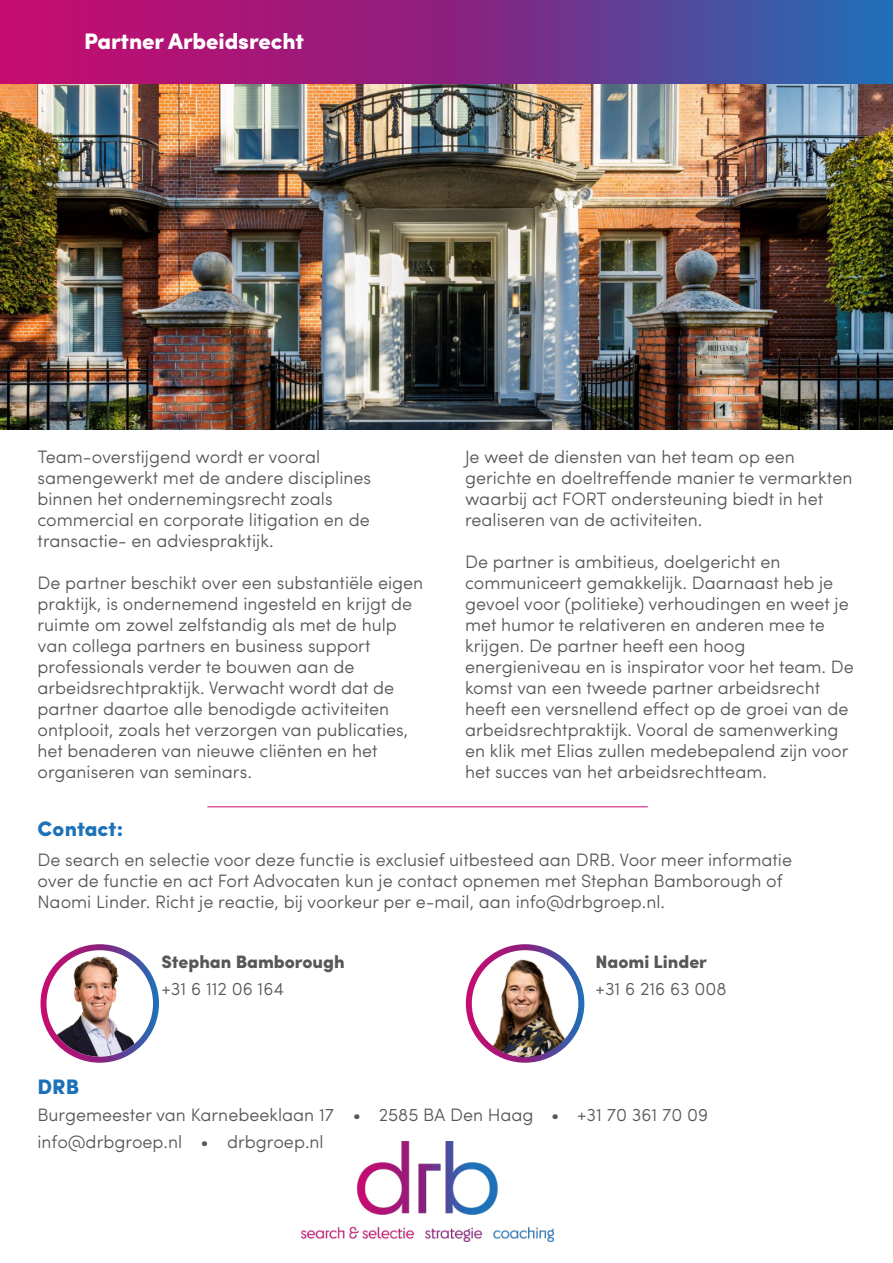
<style>
.page{position:relative;width:893px;height:1263px;background:#fff}
.page>*{position:absolute;margin:0;border:0;box-sizing:border-box;transform-origin:0 0}
.t1{font:900 22.5px "Sofia Pro";letter-spacing:-.005em;color:#fff}
.t2{font:900 21px "Sofia Pro";color:#1d71b8}
.t3{font:300 18px/21px "Sofia Pro";color:#575756}
.t4{font:900 18px "Sofia Pro";letter-spacing:-.005em;color:#575756}
</style>
<div class="page">
<hr style="left:207px;top:806px;width:441px;height:1px;background:#c70c6f">
<svg style="left:0;top:0;width:893px;height:84px;background:#7f2e88"></svg>
<img style="left:0;top:84px;width:893px;height:345px">
<svg style="left:466px;top:944px;width:118px;height:119px"></svg>
<img style="left:41px;top:944px;width:118px;height:119px">
<img style="left:473px;top:958px;width:105px;height:99px">
<img style="left:302px;top:1141px;width:251px;height:100px">
<p class="t1" style="left:84px;top:32px;width:222px">Partner Arbeidsrecht</p>
<p class="t3" style="left:38px;top:448px;width:335px">Team-overstijgend wordt er vooral samengewerkt met de andere disciplines binnen het ondernemingsrecht zoals commercial en corporate litigation en de transactie- en adviespraktijk.</p>
<p class="t3" style="left:38px;top:574px;width:387px">De partner beschikt over een substantiële eigen praktijk, is ondernemend ingesteld en krijgt de ruimte om zowel zelfstandig als met de hulp van collega partners en business support professionals verder te bouwen aan de arbeidsrechtpraktijk. Verwacht wordt dat de partner daartoe alle benodigde activiteiten ontplooit, zoals het verzorgen van publicaties, het benaderen van nieuwe cliënten en het organiseren van seminars.</p>
<p class="t3" style="left:465px;top:448px;width:389px">Je weet de diensten van het team op een gerichte en doeltreffende manier te vermarkten waarbij act FORT ondersteuning biedt in het realiseren van de activiteiten.</p>
<p class="t3" style="left:465px;top:553px;width:390px">De partner is ambitieus, doelgericht en communiceert gemakkelijk. Daarnaast heb je gevoel voor (politieke) verhoudingen en weet je met humor te relativeren en anderen mee te krijgen. De partner heeft een hoog energieniveau en is inspirator voor het team. De komst van een tweede partner arbeidsrecht heeft een versnellend effect op de groei van de arbeidsrechtpraktijk. Vooral de samenwerking en klik met Elias zullen medebepalend zijn voor het succes van het arbeidsrechtteam.</p>
<p class="t2" style="left:38px;top:820px;width:87px">Contact:</p>
<p class="t3" style="left:38px;top:850px;width:756px">De search en selectie voor deze functie is exclusief uitbesteed aan DRB. Voor meer informatie over de functie en act Fort Advocaten kun je contact opnemen met Stephan Bamborough of<br>Naomi Linder. Richt je reactie, bij voorkeur per e-mail, aan info@drbgroep.nl.</p>
<p class="t4" style="left:162px;top:955px;width:185px">Stephan Bamborough</p>
<p class="t3" style="left:162px;top:980px;width:124px">+31 6 112 06 164</p>
<p class="t4" style="left:596px;top:955px;width:113px">Naomi Linder</p>
<p class="t3" style="left:596px;top:980px;width:133px">+31 6 216 63 008</p>
<p class="t2" style="left:38px;top:1078px;width:43px">DRB</p>
<p class="t3" style="left:38px;top:1103px;width:672px;line-height:27px">Burgemeester van Karnebeeklaan 17 • 2585 BA Den Haag • +31 70 361 70 09 info@drbgroep.nl • drbgroep.nl</p>
</div>
